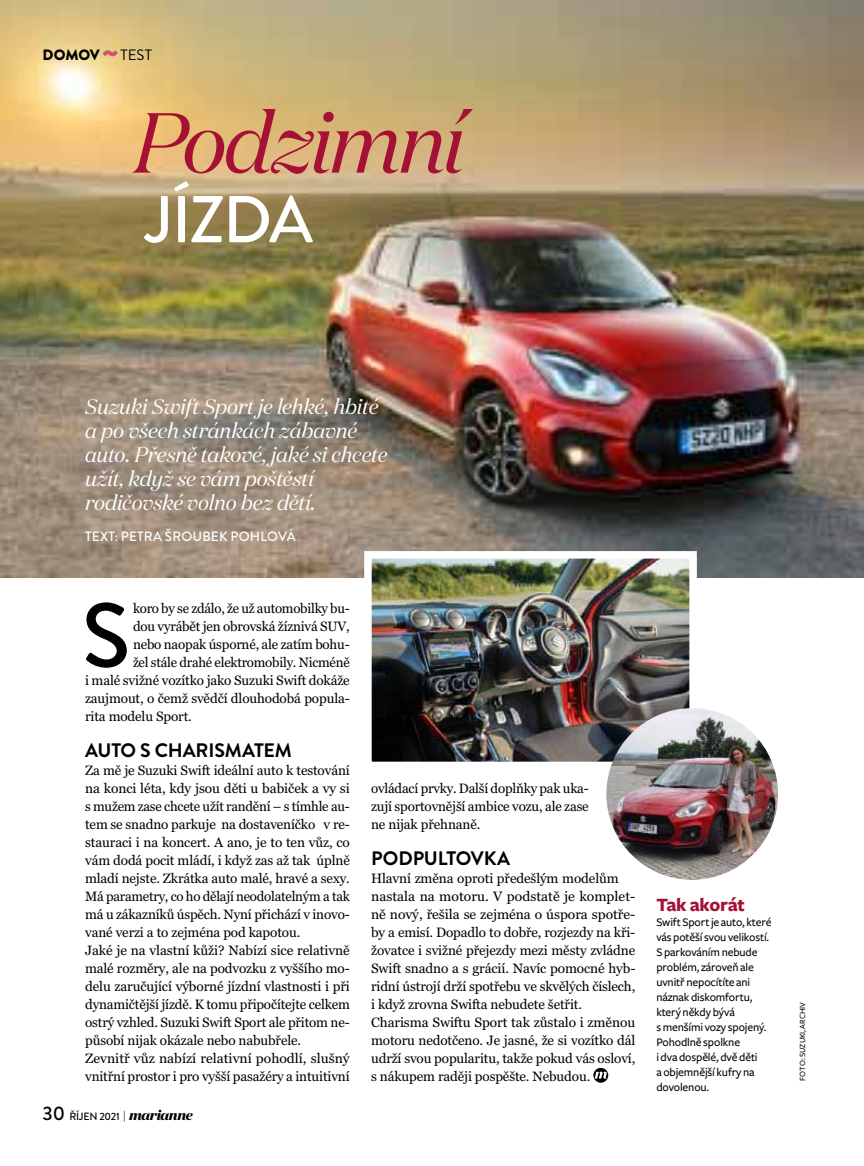
<style>
.page{position:relative;width:864px;height:1166px;background:#fff}
.page>*{position:absolute;margin:0;border:0;box-sizing:border-box;transform-origin:0 0}
.t1{font:500 90.75px "Brandon Grotesque";color:#000}
.t2{font:italic 84.9px "Domaine Display";letter-spacing:-.035em;color:#a51134}
.t3{font:500 66px "Brandon Grotesque";color:#fff}
.t4{font:italic 21px/24px "Domaine Display";letter-spacing:-.005em;color:#fff}
.t5{font:700 19.5px "Brandon Grotesque";letter-spacing:-.01em;color:#000}
.t6{font:700 19.5px "Freight Sans CE";letter-spacing:-.01em;color:#a51134}
.t7{font:900 15px "Brandon Grotesque";letter-spacing:-.01em;color:#000}
.t8{font:13.5px/18px "Georgia";letter-spacing:-.01em;color:#000}
.t9{font:500 13.5px "Brandon Grotesque";letter-spacing:.01em;color:#fff}
.t10{font:500 12px/15px "Freight Sans CE";letter-spacing:-.01em;color:#000}
.t11{font:500 10.5px "Brandon Grotesque";letter-spacing:-.02em;color:#000}
.t12{font:500 8.25px "Freight Sans CE";color:#000}
.s1{font-size:30px;color:#cc556e}
.s2{font-weight:400}
.s3{font-size:19.5px}
.s4{font-family:"Domaine Display";font-weight:700;font-style:italic;font-size:13.8px}
</style>
<div class="page">
<img style="left:0;top:0;width:863px;height:577px">
<svg style="left:593px;top:1067px;width:15px;height:15px"></svg>
<svg style="left:594px;top:1071px;width:12px;height:7px"></svg>
<img style="left:373px;top:560px;width:314px;height:200px">
<div style="left:364px;top:551px;width:332px;height:218px;border:8px solid #fff"></div>
<img style="left:606px;top:708px;width:171px;height:171px;border-radius:86px">
<p class="t7" style="left:43px;top:44px;width:111px">DOMOV <span class="s1">~</span> <span class="s2">test</span></p>
<h2 class="t2" style="left:133px;top:90px;width:333px">Podzimní</h2>
<h3 class="t3" style="left:145px;top:174px;width:169px">JÍZDA</h3>
<h3 class="t4" style="left:85px;top:394px;width:304px">Suzuki Swift Sport je lehké, hbité a po všech stránkách zábavné auto. Přesně takové, jaké si chcete užít, když se vám poštěstí rodičovské volno bez dětí.</h3>
<p class="t9" style="left:85px;top:526px;width:212px">TEXT: PETRA ŠROUBEK POHLOVÁ</p>
<p class="t8" style="left:133px;top:598px;width:218px">koro by se zdálo, že už automobilky bu-</p>
<p class="t8" style="left:133px;top:616px;width:218px">dou vyrábět jen obrovská žíznivá SUV,</p>
<p class="t8" style="left:133px;top:634px;width:218px">nebo naopak úsporné, ale zatím bohu-</p>
<p class="t8" style="left:133px;top:652px;width:218px">žel stále drahé elektromobily. Nicméně</p>
<p class="t8" style="left:85px;top:670px;width:266px">i malé svižné vozítko jako Suzuki Swift dokáže</p>
<p class="t8" style="left:85px;top:688px;width:266px">zaujmout, o čemž svědčí dlouhodobá popula-</p>
<p class="t8" style="left:85px;top:706px;width:108px">rita modelu Sport.</p>
<h3 class="t5" style="left:85px;top:736px;width:208px">AUTO S CHARISMATEM</h3>
<p class="t8" style="left:85px;top:760px;width:266px">Za mě je Suzuki Swift ideální auto k testování na konci léta, kdy jsou děti u babiček a vy si s mužem zase chcete užít randění – s tímhle au&shy;tem se snadno parkuje na dostaveníčko v re&shy;stauraci i na koncert. A ano, je to ten vůz, co vám dodá pocit mládí, i když zas až tak úplně mladí nejste. Zkrátka auto malé, hravé a sexy.<br>Má parametry, co ho dělají neodolatelným a tak má u zákazníků úspěch. Nyní přichází v inovo&shy;vané verzi a to zejména pod kapotou.<br>Jaké je na vlastní kůži? Nabízí sice relativně malé rozměry, ale na podvozku z vyššího mo&shy;delu zaručující výborné jízdní vlastnosti i při dynamičtější jízdě. K tomu připočítejte celkem ostrý vzhled. Suzuki Swift Sport ale přitom ne&shy;působí nijak okázale nebo nabubřele.<br>Zevnitř vůz nabízí relativní pohodlí, slušný vnitřní prostor i pro vyšší pasažéry a intuitivní</p>
<h1 class="t1" style="left:82px;top:572px;width:50px">S</h1>
<p class="t11" style="left:43px;top:1108px;width:151px"><span class="s3">30</span> ŘÍJEN 2021 | <span class="s4">marianne</span></p>
<p class="t8" style="left:371px;top:778px;width:219px;text-align:justify">ovládací prvky. Další doplňky pak uka&shy;zují sportovnější ambice vozu, ale zase ne nijak přehnaně.</p>
<h3 class="t5" style="left:371px;top:844px;width:140px">PODPULTOVKA</h3>
<p class="t8" style="left:371px;top:868px;width:266px">Hlavní změna oproti předešlým modelům nastala na motoru. V podstatě je komplet&shy;ně nový, řešila se zejména o úspora spotře&shy;by a emisí. Dopadlo to dobře, rozjezdy na kři&shy;žovatce i svižné přejezdy mezi městy zvládne Swift snadno a s grácií. Navíc pomocné hyb&shy;ridní ústrojí drží spotřebu ve skvělých číslech, i když zrovna Swifta nebudete šetřit.<br>Charisma Swiftu Sport tak zůstalo i změnou motoru nedotčeno. Je jasné, že si vozítko dál udrží svou popularitu, takže pokud vás osloví, s nákupem raději pospěšte. Nebudou.</p>
<h3 class="t6" style="left:656px;top:893px;width:90px">Tak akorát</h3>
<p class="t10" style="left:656px;top:914px;width:116px">Swift Sport je auto, které vás potěší svou velikostí.<br>S parkováním nebude problém, zároveň ale uvnitř nepocítíte ani náznak diskomfortu, který někdy bývá<br>s menšími vozy spojený.<br>Pohodlně spolkne<br>i dva dospělé, dvě děti<br>a objemnější kufry na dovolenou.</p>
<p class="t12" style="left:797px;top:1080px;width:80px;rotate:-90deg">FOTO: suzuki, archiv</p>
</div>
